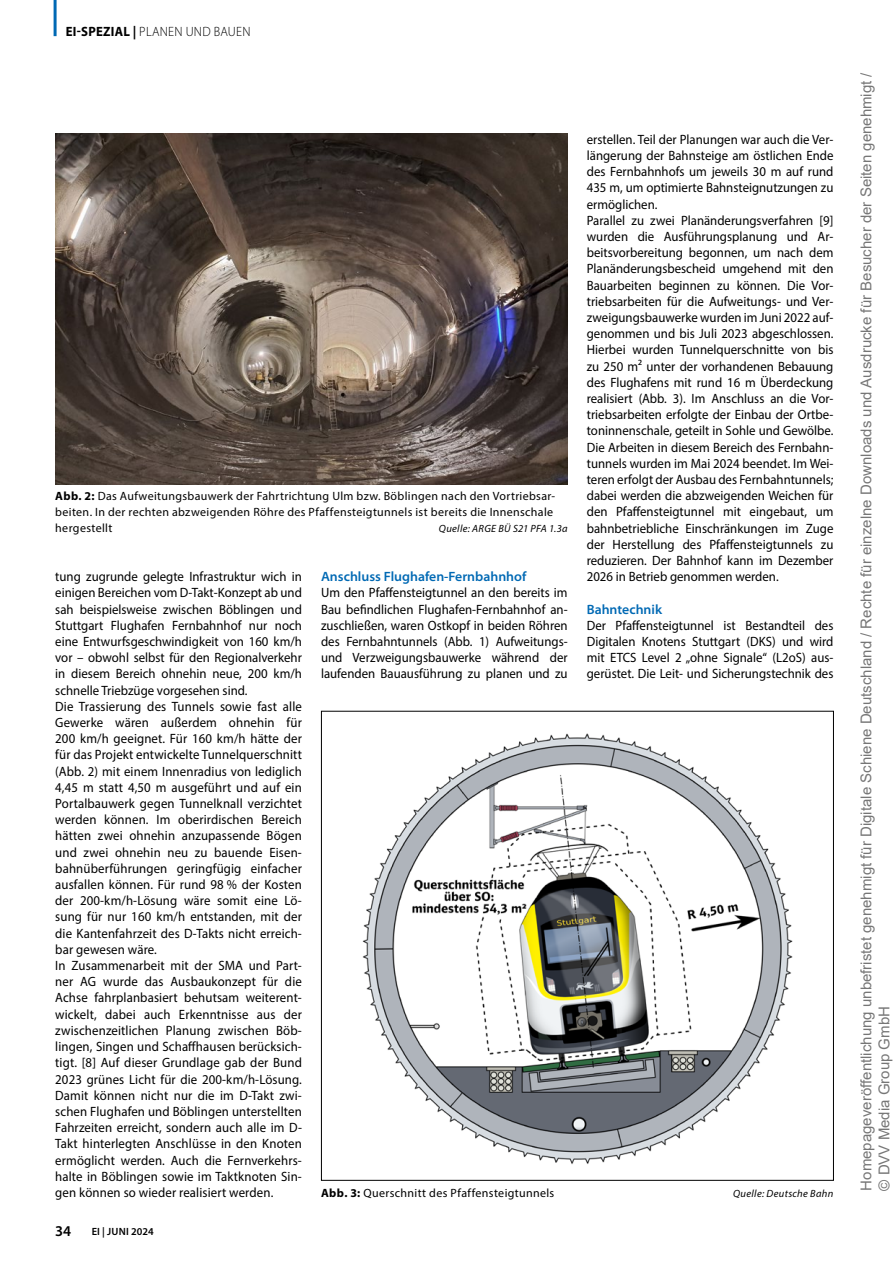
<style>
.page{position:relative;width:893px;height:1263px;background:#fff}
.page>*{position:absolute;margin:0;border:0;box-sizing:border-box;transform-origin:0 0}
.t1{font:15px/18px "Arial";color:rgb(0 0 0/.54)}
.t2{font:600 15px "Myriad Pro";color:#000}
.t3{font:13.5px/16.2px "Myriad Pro";color:#000;scale:.95 1}
.t4{font:600 semi-expanded 13.5px "Myriad Pro";color:#0069b4;scale:.95 1}
.t5{font:300 13.5px "Myriad Pro";letter-spacing:.02em;color:#000;scale:.95 1}
.t6{font:12px/15.8px "Myriad Pro";letter-spacing:.03em;color:#000}
.t7{font:italic 10.5px "Myriad Pro";letter-spacing:.03em;color:#000}
.t8{font:600 10.5px "Myriad Pro";color:#000}
.s1{font-weight:700}
</style>
<div class="page">
<hr style="left:54px;top:0;width:3px;height:36px;background:#0069b4">
<img style="left:55px;top:134px;width:513px;height:350px">
<img style="left:362px;top:733px;width:431px;height:431px">
<p class="t5" style="left:66px;top:24px;width:196px"><span class="s1">EI-SPEZIAL |</span> PLANEN UND BAUEN</p>
<p class="t3" style="left:587px;top:131px;width:261px">erstellen. Teil der Planungen war auch die Ver&shy;längerung der Bahnsteige am östlichen Ende des Fernbahnhofs um jeweils 30 m auf rund 435 m, um optimierte Bahnsteignutzungen zu ermöglichen.<br>Parallel zu zwei Planänderungsverfahren [9] wurden die Ausführungsplanung und Ar&shy;beitsvorbereitung begonnen, um nach dem Planänderungsbescheid umgehend mit den Bauarbeiten beginnen zu können. Die Vor&shy;triebsarbeiten für die Aufweitungs- und Ver&shy;zweigungsbauwerke wurden im Juni 2022 auf&shy;genommen und bis Juli 2023 abgeschlossen.<br>Hierbei wurden Tunnelquerschnitte von bis zu 250 m² unter der vorhandenen Bebauung des Flughafens mit rund 16 m Überdeckung realisiert (Abb. 3). Im Anschluss an die Vor&shy;triebsarbeiten erfolgte der Einbau der Ortbe&shy;toninnenschale, geteilt in Sohle und Gewölbe.<br>Die Arbeiten in diesem Bereich des Fernbahn&shy;tunnels wurden im Mai 2024 beendet. Im Wei&shy;teren erfolgt der Ausbau des Fernbahntunnels; dabei werden die abzweigenden Weichen für den Pfaffensteigtunnel mit eingebaut, um bahnbetriebliche Einschränkungen im Zuge der Herstellung des Pfaffensteigtunnels zu reduzieren. Der Bahnhof kann im Dezember 2026 in Betrieb genommen werden.</p>
<p class="t4" style="left:587px;top:602px;width:81px">Bahntechnik</p>
<p class="t3" style="left:587px;top:617px;width:261px;text-align:justify">Der Pfaffensteigtunnel ist Bestandteil des Digitalen Knotens Stuttgart (DKS) und wird mit ETCS Level 2 „ohne Signale“ (L2oS) aus&shy;gerüstet. Die Leit- und Sicherungstechnik des</p>
<p class="t6" style="left:55px;top:488px;width:501px"><span class="s1">Abb. 2:</span> Das Aufweitungsbauwerk der Fahrtrichtung Ulm bzw. Böblingen nach den Vortriebsar&shy;beiten. In der rechten abzweigenden Röhre des Pfaffensteigtunnels ist bereits die Innenschale hergestellt</p>
<p class="t7" style="left:439px;top:522px;width:130px">Quelle: ARGE BÜ S21 PFA 1.3a</p>
<p class="t3" style="left:55px;top:568px;width:261px">tung zugrunde gelegte Infrastruktur wich in einigen Bereichen vom D-Takt-Konzept ab und sah beispielsweise zwischen Böblingen und Stuttgart Flughafen Fernbahnhof nur noch eine Entwurfsgeschwindigkeit von 160 km/h vor – obwohl selbst für den Regionalverkehr in diesem Bereich ohnehin neue, 200 km/h schnelle Triebzüge vorgesehen sind.<br>Die Trassierung des Tunnels sowie fast alle Gewerke wären außerdem ohnehin für 200 km/h geeignet. Für 160 km/h hätte der für das Projekt entwickelte Tunnelquerschnitt (Abb. 2) mit einem Innenradius von lediglich 4,45 m statt 4,50 m ausgeführt und auf ein Portalbauwerk gegen Tunnelknall verzichtet werden können. Im oberirdischen Bereich hätten zwei ohnehin anzupassende Bögen und zwei ohnehin neu zu bauende Eisen&shy;bahnüberführungen geringfügig einfacher ausfallen können. Für rund 98 % der Kosten der 200-km/h-Lösung wäre somit eine Lö&shy;sung für nur 160 km/h entstanden, mit der die Kantenfahrzeit des D-Takts nicht erreich&shy;bar gewesen wäre.<br>In Zusammenarbeit mit der SMA und Part&shy;ner AG wurde das Ausbaukonzept für die Achse fahrplanbasiert behutsam weiterent&shy;wickelt, dabei auch Erkenntnisse aus der zwischenzeitlichen Planung zwischen Böb&shy;lingen, Singen und Schaffhausen berücksich&shy;tigt. [8] Auf dieser Grundlage gab der Bund 2023 grünes Licht für die 200-km/h-Lösung.<br>Damit können nicht nur die im D-Takt zwi&shy;schen Flughafen und Böblingen unterstellten Fahrzeiten erreicht, sondern auch alle im D-Takt hinterlegten Anschlüsse in den Knoten ermöglicht werden. Auch die Fernverkehrs&shy;halte in Böblingen sowie im Taktknoten Sin&shy;gen können so wieder realisiert werden.</p>
<p class="t4" style="left:321px;top:569px;width:218px">Anschluss Flughafen-Fernbahnhof</p>
<p class="t3" style="left:321px;top:585px;width:261px;text-align:justify">Um den Pfaffensteigtunnel an den bereits im Bau befindlichen Flughafen-Fernbahnhof an&shy;zuschließen, waren Ostkopf in beiden Röhren des Fernbahntunnels (Abb. 1) Aufweitungs&shy;und Verzweigungsbauwerke während der laufenden Bauausführung zu planen und zu</p>
<p class="t6" style="left:321px;top:1185px;width:235px"><span class="s1">Abb. 3:</span> Querschnitt des Pfaffensteigtunnels</p>
<p class="t7" style="left:733px;top:1187px;width:102px">Quelle: Deutsche Bahn</p>
<p class="t2" style="left:55px;top:1221px;width:18px">34</p>
<p class="t8" style="left:92px;top:1225px;width:63px">EI | JUNI 2024</p>
<p class="t1" style="left:857px;top:1190px;width:1120px;rotate:-90deg">Homepageveröffentlichung unbefristet genehmigt für Digitale Schiene Deutschland / Rechte für einzelne Downloads und Ausdrucke für Besucher der Seiten genehmigt / © DVV Media Group GmbH</p>
</div>
